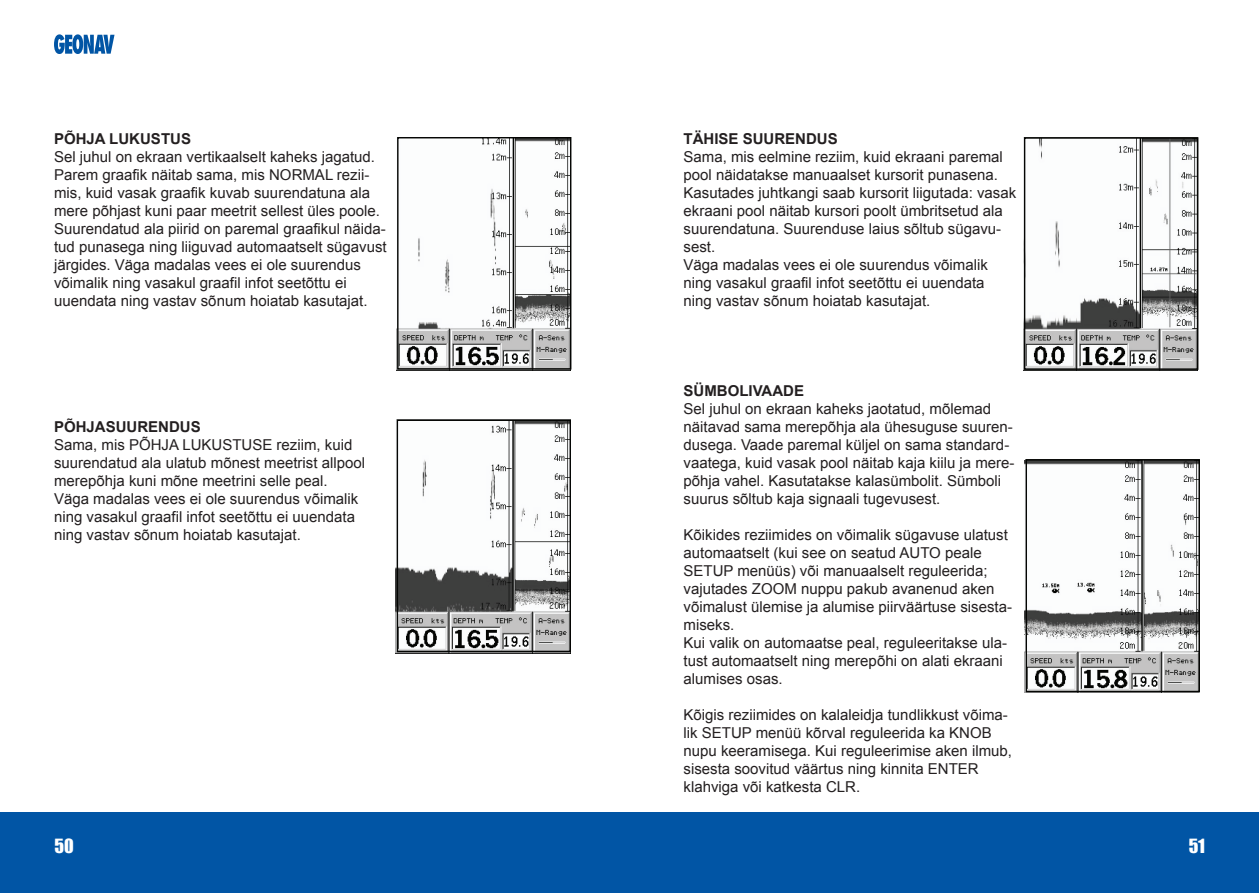
<style>
.page{position:relative;width:1259px;height:893px;background:#fff}
.page>*{position:absolute;margin:0;border:0;box-sizing:border-box;transform-origin:0 0}
.t1{font:18px "Impact";color:#fff}
.t2{font:15px/18px "Arial";color:#231f20}
.t3{font:700 15px "Arial";color:#231f20}
</style>
<div class="page">
<div style="left:0;top:812px;width:629px;height:81px;background:#0155a5"></div>
<svg style="left:54px;top:34px;width:60px;height:20px"></svg>
<div style="left:629px;top:812px;width:630px;height:81px;background:#0155a5"></div>
<img style="left:396px;top:139px;width:173px;height:231px">
<div style="left:397px;top:137px;width:174px;height:233px;border:1px solid #040503"></div>
<img style="left:396px;top:421px;width:174px;height:232px">
<div style="left:397px;top:420px;width:174px;height:232px;border:1px solid #040503"></div>
<svg style="left:1023px;top:137px;width:177px;height:556px"></svg>
<img style="left:1025px;top:461px;width:174px;height:232px">
<div style="left:1025px;top:459px;width:175px;height:233px;border:1px solid #040503"></div>
<p class="t3" style="left:54px;top:131px;width:138px">PÕHJA LUKUSTUS</p>
<p class="t2" style="left:54px;top:148px;width:334px">Sel juhul on ekraan vertikaalselt kaheks jagatud.<br>Parem graafik näitab sama, mis NORMAL rezii&shy;mis, kuid vasak graafik kuvab suurendatuna ala mere põhjast kuni paar meetrit sellest üles poole.<br>Suurendatud ala piirid on paremal graafikul näida&shy;tud punasega ning liiguvad automaatselt sügavust järgides. Väga madalas vees ei ole suurendus võimalik ning vasakul graafil infot seetõttu ei uuendata ning vastav sõnum hoiatab kasutajat.</p>
<p class="t3" style="left:54px;top:419px;width:148px">PÕHJASUURENDUS</p>
<p class="t2" style="left:54px;top:436px;width:312px">Sama, mis PÕHJA LUKUSTUSE reziim, kuid suurendatud ala ulatub mõnest meetrist allpool merepõhja kuni mõne meetrini selle peal.<br>Väga madalas vees ei ole suurendus võimalik ning vasakul graafil infot seetõttu ei uuendata ning vastav sõnum hoiatab kasutajat.</p>
<p class="t3" style="left:683px;top:131px;width:156px">TÄHISE SUURENDUS</p>
<p class="t2" style="left:683px;top:148px;width:334px">Sama, mis eelmine reziim, kuid ekraani paremal pool näidatakse manuaalset kursorit punasena.<br>Kasutades juhtkangi saab kursorit liigutada: vasak ekraani pool näitab kursori poolt ümbritsetud ala suurendatuna. Suurenduse laius sõltub sügavu&shy;sest.<br>Väga madalas vees ei ole suurendus võimalik ning vasakul graafil infot seetõttu ei uuendata ning vastav sõnum hoiatab kasutajat.</p>
<p class="t3" style="left:683px;top:383px;width:122px">SÜMBOLIVAADE</p>
<p class="t2" style="left:683px;top:400px;width:332px">Sel juhul on ekraan kaheks jaotatud, mõlemad näitavad sama merepõhja ala ühesuguse suuren&shy;dusega. Vaade paremal küljel on sama standard&shy;vaatega, kuid vasak pool näitab kaja kiilu ja mere&shy;põhja vahel. Kasutatakse kalasümbolit. Sümboli suurus sõltub kaja signaali tugevusest.</p>
<p class="t2" style="left:683px;top:526px;width:330px">Kõikides reziimides on võimalik sügavuse ulatust automaatselt (kui see on seatud AUTO peale SETUP menüüs) või manuaalselt reguleerida; vajutades ZOOM nuppu pakub avanenud aken võimalust ülemise ja alumise piirväärtuse sisesta&shy;miseks.<br>Kui valik on automaatse peal, reguleeritakse ula&shy;tust automaatselt ning merepõhi on alati ekraani alumises osas.</p>
<p class="t2" style="left:683px;top:706px;width:330px">Kõigis reziimides on kalaleidja tundlikkust võima&shy;lik SETUP menüü kõrval reguleerida ka KNOB nupu keeramisega. Kui reguleerimise aken ilmub, sisesta soovitud väärtus ning kinnita ENTER klahviga või katkesta CLR.</p>
<p class="t1" style="left:55px;top:835px;width:21px">50</p>
<p class="t1" style="left:1189px;top:835px;width:17px">51</p>
</div>
